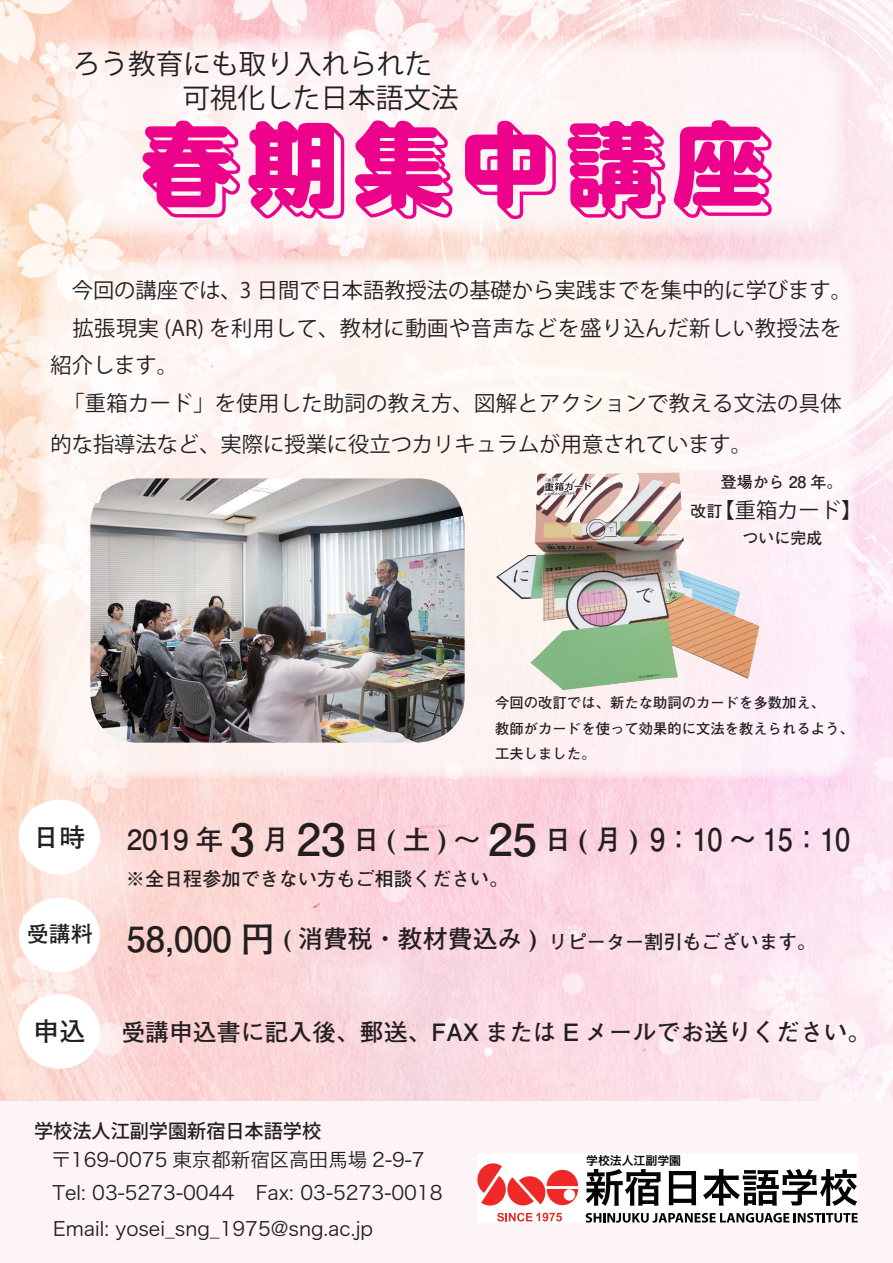
<style>
.page{position:relative;width:893px;height:1263px;background:#fff}
.page>*{position:absolute;margin:0;border:0;box-sizing:border-box;transform-origin:0 0}
.t1{font:106.35px "Shin M Go Min Emboss";color:#ed028c}
.t2{font:700 44.25px "Futo Go B101 Pro";color:#231f20}
.t3{font:700 34.65px "Futo Go B101 Pro";color:#231f20}
.t4{font:700 31.05px "Futo Go B101 Pro";color:#231f20;scale:.87 1}
.t5{font:700 27.75px "Futo Go B101 Pro";color:#231f20}
.t6{font:27.6px "Koz Go Pro";color:#231f20}
.t7{font:700 25.95px "Futo Go B101 Pro";color:#231f20}
.t8{font:700 24.9px "Futo Go B101 Pro";color:#231f20}
.t9{font:700 23.85px "Futo Go B101 Pro";color:#231f20}
.t10{font:700 21.9px "Futo Go B101 Pro";color:#231f20}
.t11{font:21.3px/41px "Koz Go Pro";letter-spacing:.02em;color:#231f20}
.t12{font:21.3px "Koz Go Pro";color:#231f20}
.t13{font:21.3px/37.2px "Koz Go Pro";letter-spacing:.025em;color:#231f20}
.t14{font:19.5px "Hira Kaku Pro W3";color:#231f20}
.t15{font:700 19.2px "Futo Go B101 Pro";color:#231f20}
.t16{font:500 19.2px "Koz Go Pro";color:#231f20}
.t17{font:700 15.9px "Futo Go B101 Pro";color:#231f20}
.t18{font:700 14.4px "Futo Go B101 Pro";color:#231f20}
.t19{font:11.85px "Hira Kaku Pro W6 90 pv RKSJ H";color:#030303}
</style>
<div class="page">
<img style="left:0;top:0;width:893px;height:1101px">
<div style="left:0;top:1101px;width:893px;height:162px;background:#fdf4f8"></div>
<div style="left:19px;top:800px;width:81px;height:74px;background:#fff;border-radius:50%"></div>
<div style="left:19px;top:898px;width:81px;height:74px;background:#fff;border-radius:50%"></div>
<div style="left:19px;top:994px;width:81px;height:75px;background:#fff;border-radius:50%"></div>
<div style="left:37px;top:256px;width:821px;height:523px;background:#fef4f3;border-radius:34px"></div>
<div style="left:477px;top:1154px;width:381px;height:68px;background:#fff"></div>
<svg style="left:586px;top:1213px;width:272px;height:9px"></svg>
<svg style="left:477px;top:1163px;width:101px;height:58px"></svg>
<svg style="left:586px;top:1169px;width:75px;height:37px"></svg>
<svg style="left:669px;top:1171px;width:27px;height:34px"></svg>
<svg style="left:703px;top:1169px;width:154px;height:37px"></svg>
<svg style="left:55px;top:35px;width:791px;height:202px;fill:#fef4f3"></svg>
<img style="left:90px;top:478px;width:375px;height:265px">
<img style="left:496px;top:472px;width:265px;height:219px">
<p class="t6" style="left:73px;top:46px;width:361px">ろう教育にも取り入れられた</p>
<p class="t6" style="left:182px;top:80px;width:278px">可視化した日本語文法</p>
<p class="t1" style="left:138px;top:97px;width:639px">春期集中講座</p>
<p class="t12" style="left:51px;top:277px;width:803px">　今回の講座では、3 日間で日本語教授法の基礎から実践までを集中的に学びます。</p>
<p class="t13" style="left:51px;top:310px;width:792px">　拡張現実 (AR) を利用して、教材に動画や音声などを盛り込んだ新しい教授法を紹介します。</p>
<p class="t11" style="left:51px;top:383px;width:793px;text-indent:13px">「重箱カード」を使用した助詞の教え方、図解とアクションで教える文法の具体的な指導法など、実際に授業に役立つカリキュラムが用意されています。</p>
<p class="t17" style="left:721px;top:469px;width:123px">登場から 28 年。</p>
<p class="t17" style="left:691px;top:498px;width:33px">改訂</p>
<p class="t17" style="left:742px;top:525px;width:81px">ついに完成</p>
<p class="t12" style="left:713px;top:497px;width:150px">【重箱カード【</p>
<p class="t18" style="left:495px;top:691px;width:332px">今回の改訂では、新たな助詞のカードを多数加え、</p>
<p class="t18" style="left:495px;top:716px;width:360px">教師がカードを使って効果的に文法を教えられるよう、</p>
<p class="t18" style="left:495px;top:742px;width:102px">工夫しました。</p>
<p class="t7" style="left:33px;top:816px;width:54px">日時</p>
<p class="t5" style="left:127px;top:817px;width:98px">2019 年</p>
<p class="t2" style="left:230px;top:804px;width:26px">3</p>
<p class="t5" style="left:262px;top:817px;width:29px">月</p>
<p class="t2" style="left:296px;top:804px;width:51px">23</p>
<p class="t5" style="left:353px;top:817px;width:130px">日 土( )〜</p>
<p class="t2" style="left:488px;top:804px;width:51px">25</p>
<p class="t5" style="left:544px;top:817px;width:95px">日 月( (</p>
<p class="t4" style="left:650px;top:814px;width:231px">9：10〜15：10</p>
<p class="t15" style="left:126px;top:864px;width:384px">※全日程参加できない方もご相談ください。</p>
<p class="t10" style="left:27px;top:916px;width:67px">受講料</p>
<p class="t3" style="left:126px;top:911px;width:150px">58,000 円</p>
<p class="t8" style="left:284px;top:919px;width:254px">( 消費税・教材費込み )</p>
<p class="t15" style="left:549px;top:926px;width:269px">リピーター割引もございます。</p>
<p class="t7" style="left:33px;top:1011px;width:54px">申込</p>
<p class="t9" style="left:121px;top:1013px;width:751px">受講申込書に記入後、郵送、FAX または E メールでお送りください。</p>
<p class="t16" style="left:34px;top:1119px;width:289px">学校法人江副学園新宿日本語学校</p>
<p class="t14" style="left:51px;top:1143px;width:375px">〒169-0075 東京都新宿区高田馬場 2-9-7</p>
<p class="t14" style="left:52px;top:1176px;width:184px">Tel: 03-5273-0044</p>
<p class="t14" style="left:256px;top:1176px;width:188px">Fax: 03-5273-0018</p>
<p class="t14" style="left:53px;top:1211px;width:321px">Email: yosei_sng_1975@sng.ac j p.</p>
<p class="t19" style="left:586px;top:1150px;width:96px">学校法人江副学園</p>
</div>
